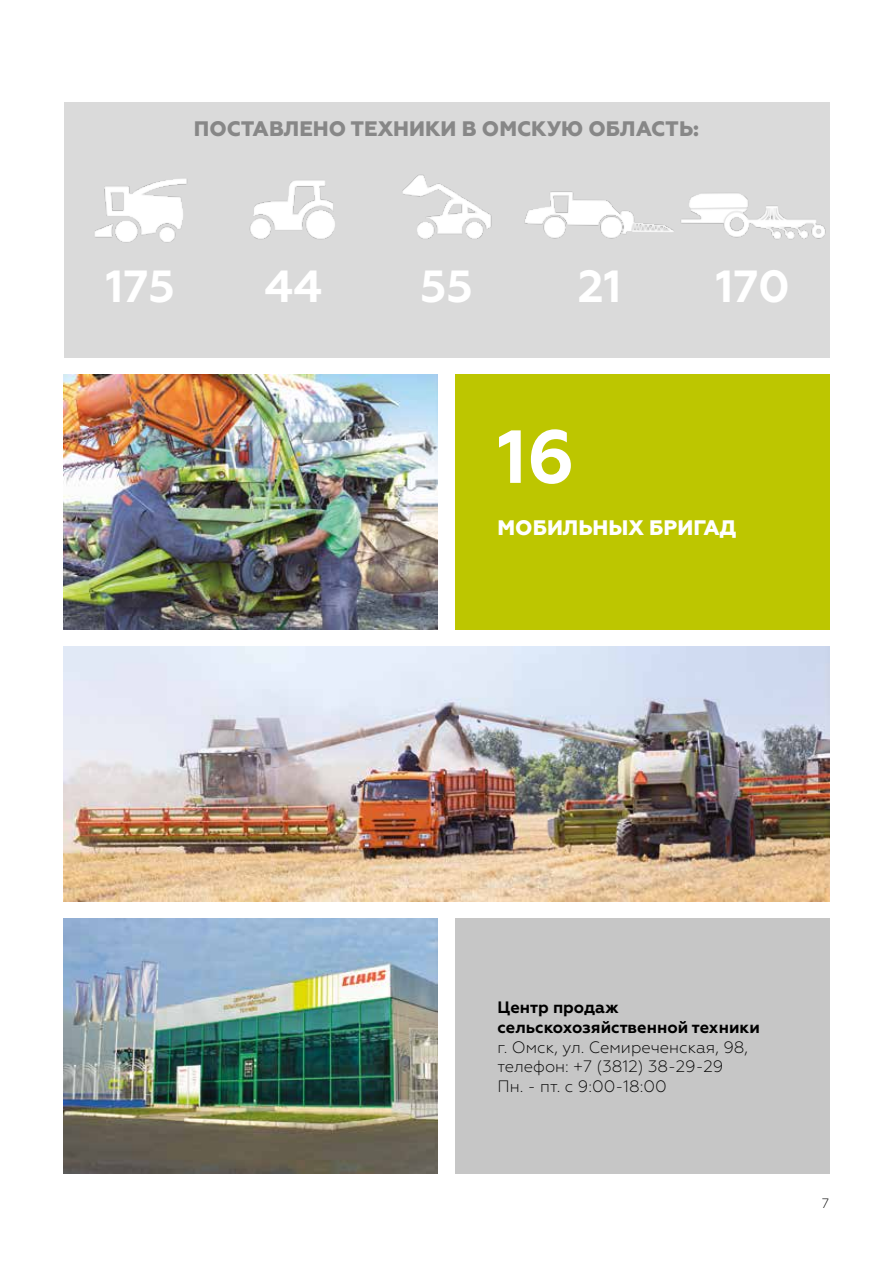
<style>
.page{position:relative;width:893px;height:1263px;background:#fff}
.page>*{position:absolute;margin:0;border:0;box-sizing:border-box;transform-origin:0 0}
.t1{font:700 75px "Geometria";color:#fff}
.t2{font:700 45px "Geometria";color:#fff}
.t3{font:800 21px "Geometria";color:#878787}
.t4{font:800 21px "Geometria";color:#fff}
.t5{font:300 16.5px/19.8px "Geometria";color:#000}
.t6{font:700 16.5px/19.8px "Geometria";color:#000}
.t7{font:300 13.5px "Geometria";color:#000}
</style>
<div class="page">
<img style="left:64px;top:646px;width:765px;height:255px">
<img style="left:64px;top:374px;width:374px;height:255px">
<div style="left:455px;top:374px;width:374px;height:255px;background:#bdc600"></div>
<div style="left:64px;top:102px;width:765px;height:255px;background:#dadada"></div>
<img style="left:249px;top:174px;width:577px;height:66px">
<img style="left:95px;top:178px;width:92px;height:65px">
<div style="left:455px;top:918px;width:374px;height:256px;background:#c6c6c6"></div>
<img style="left:64px;top:918px;width:374px;height:255px">
<p class="t3" style="left:194px;top:116px;width:507px">ПОСТАВЛЕНО ТЕХНИКИ В ОМСКУЮ ОБЛАСТЬ:</p>
<h2 class="t2" style="left:106px;top:259px;width:71px">175</h2>
<h2 class="t2" style="left:265px;top:259px;width:59px">44</h2>
<h2 class="t2" style="left:420px;top:259px;width:54px">55</h2>
<h2 class="t2" style="left:578px;top:259px;width:45px">21</h2>
<h2 class="t2" style="left:716px;top:259px;width:75px">170</h2>
<h1 class="t1" style="left:497px;top:412px;width:79px">16</h1>
<p class="t4" style="left:497px;top:515px;width:240px">МОБИЛЬНЫХ БРИГАД</p>
<p class="t6" style="left:497px;top:997px;width:264px">Центр продаж сельскохозяйственной техники</p>
<p class="t5" style="left:497px;top:1037px;width:252px">г. Омск, ул. Семиреченская, 98, телефон: +7 (3812) 38-29-29<br>Пн. - пт. с 9:00-18:00</p>
<p class="t7" style="left:822px;top:1195px;width:9px">7</p>
</div>
